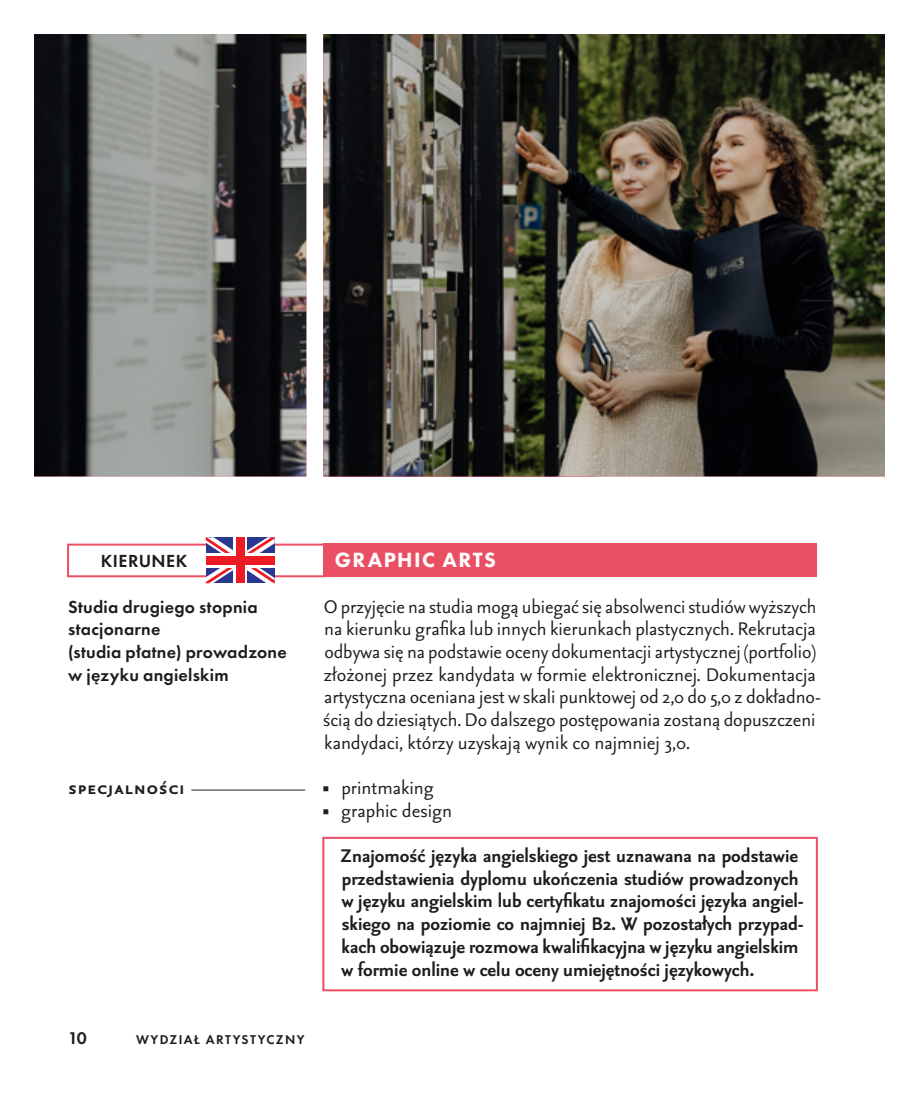
<style>
.page{position:relative;width:919px;height:1106px;background:#fff}
.page>*{position:absolute;margin:0;border:0;box-sizing:border-box;transform-origin:0 0}
.t1{font:22px/22.6px "Seria Sans Pro";color:#1d1d1b}
.t2{font:700 22px/22.6px "Seria Sans Pro";color:#1d1d1b}
.t3{font:700 21.4px "Seria Sans Pro";letter-spacing:.03em;color:#1d1d1b}
.t4{font:800 21.4px "Futura PT";letter-spacing:.065em;color:#fff}
.t5{font:600 18.2px "Futura PT";letter-spacing:.025em;color:#1d1d1b}
.t6{font:600 18px/22.6px "Futura PT";letter-spacing:.015em;color:#1d1d1b}
.t7{font:600 17.6px "Futura PT";color:#1d1d1b}
.t8{font:600 13.2px "Futura PT";letter-spacing:.11em;color:#1d1d1b}
.s1{font-family:"Arno Pro"}
.s2{font-family:"Arno Pro";font-weight:400}
.s3{font-weight:400}
</style>
<div class="page">
<div style="left:323px;top:543px;width:493px;height:34px;background:#ea4f63"></div>
<div style="left:322px;top:836px;width:495px;height:155px;border:2px solid #ea4f63"></div>
<div style="left:67px;top:543px;width:258px;height:34px;border:2px solid #ea4f63"></div>
<svg style="left:206px;top:537px;width:69px;height:46px"></svg>
<svg style="left:233px;top:537px;width:14px;height:46px"></svg>
<svg style="left:206px;top:553px;width:68px;height:14px"></svg>
<div style="left:236px;top:537px;width:8px;height:46px;background:#ed1c24"></div>
<div style="left:206px;top:556px;width:68px;height:8px;background:#ed1c24"></div>
<hr style="left:191px;top:789px;width:114px;height:1px;background:#1d1d1b">
<img style="left:34px;top:34px;width:850px;height:442px">
<p class="t5" style="left:101px;top:549px;width:88px">KIERUNEK</p>
<p class="t6" style="left:68px;top:595px;width:220px">Studia drugiego stopnia stacjonarne<br>(studia płatne) prowadzone w języku angielskim</p>
<p class="t3" style="left:68px;top:774px;width:118px">specjalności</p>
<p class="t4" style="left:335px;top:546px;width:162px">GRAPHIC ARTS</p>
<p class="t1" style="left:323px;top:594px;width:499px">O przyjęcie na studia mogą ubiegać się absolwenci studiów wyższych na kierunku grafika lub innych kierunkach plastycznych. Rekrutacja odbywa się na podstawie oceny dokumentacji artystycznej (portfolio) złożonej przez kandydata w formie elektronicznej. Dokumentacja artystyczna oceniana jest w skali punktowej od 2,0 do 5,0 z dokładno&shy;ścią do dziesiątych. Do dalszego postępowania zostaną dopuszczeni kandydaci, którzy uzyskają wynik co najmniej 3,0.</p>
<p class="t1" style="left:322px;top:775px;width:113px"><span class="s1">■</span> printmaking</p>
<p class="t2" style="left:340px;top:786px;width:459px;line-height:45.4px;text-indent:-18px"><span class="s2">■</span> <span class="s3">graphic design<br></span>Znajomość języka angielskiego jest uznawana na podstawie</p>
<p class="t2" style="left:341px;top:866px;width:464px">przedstawienia dyplomu ukończenia studiów prowadzonych w języku angielskim lub certyfikatu znajomości języka angiel&shy;skiego na poziomie co najmniej B2. W pozostałych przypad&shy;kach obowiązuje rozmowa kwalifikacyjna w języku angielskim w formie online w celu oceny umiejętności językowych.</p>
<p class="t7" style="left:68px;top:1026px;width:20px">10</p>
<p class="t8" style="left:136px;top:1030px;width:170px">Wydział Artystyczn y</p>
</div>
